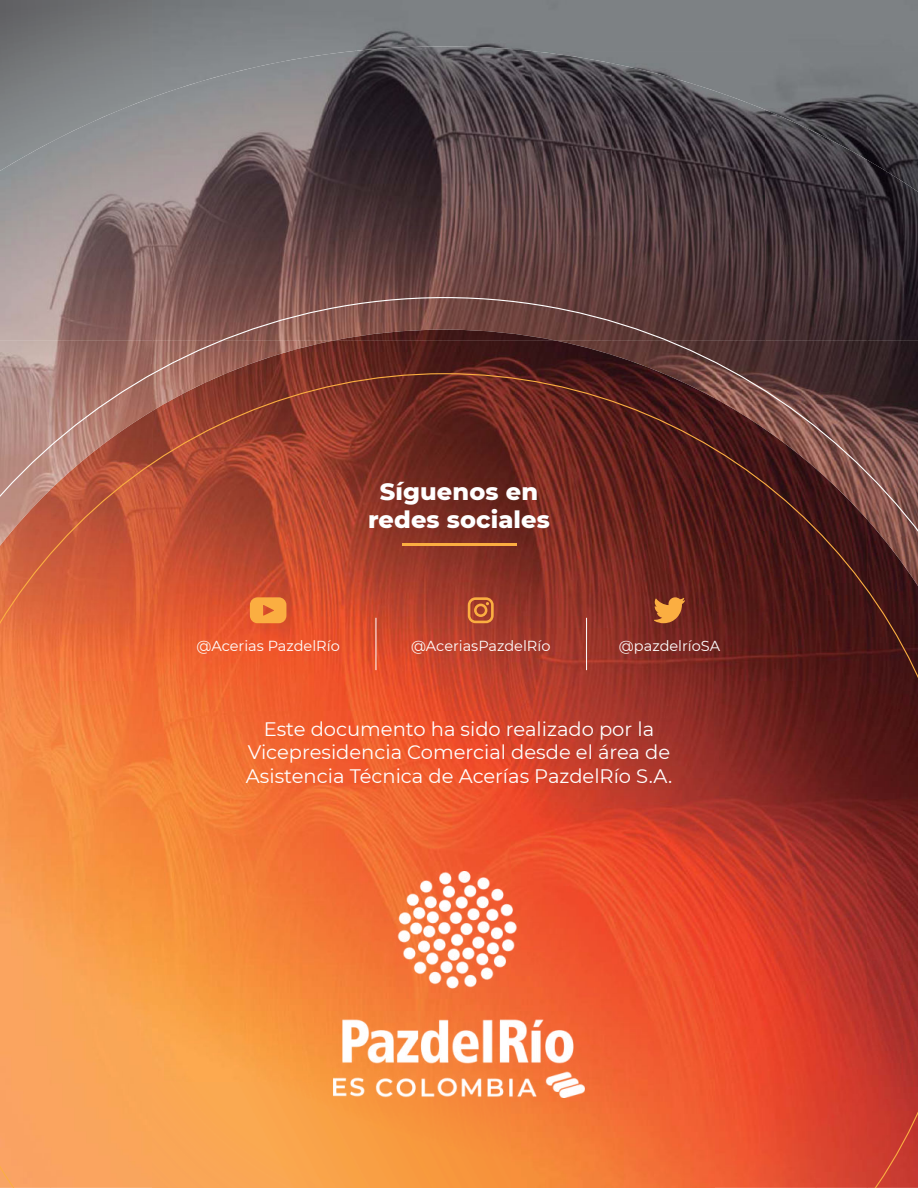
<style>
.page{position:relative;width:918px;height:1188px;background:#fff}
.page>*{position:absolute;margin:0;border:0;box-sizing:border-box;transform-origin:0 0}
.t1{font:800 24px/28.8px "Montserrat";letter-spacing:.005em;color:#fff;text-align:center}
.t2{font:19.5px/23.4px "Montserrat";color:#fff;text-align:center}
.t3{font:14.55px "Montserrat";color:#fff}
</style>
<div class="page">
<img style="left:0;top:0;width:152px;height:97px">
<div style="left:356px;top:0;width:562px;height:51px;background:#7d8184"></div>
<div style="left:612px;top:51px;width:306px;height:52px;background:#7b7f82"></div>
<img style="left:766px;top:103px;width:152px;height:51px">
<img style="left:868px;top:154px;width:50px;height:6px">
<img style="left:152px;top:46px;width:460px;height:251px">
<img style="left:612px;top:63px;width:154px;height:234px">
<img style="left:0;top:97px;width:153px;height:200px">
<img style="left:765px;top:110px;width:103px;height:187px">
<img style="left:867px;top:160px;width:51px;height:137px">
<img style="left:0;top:297px;width:918px;height:891px">
<hr style="left:402px;top:543px;width:114px;height:2px;background:#fbae41">
<svg style="left:468px;top:597px;width:26px;height:26px"></svg>
<svg style="left:654px;top:597px;width:31px;height:26px"></svg>
<hr style="left:376px;top:618px;width:1px;height:52px;background:#fff">
<hr style="left:586px;top:618px;width:1px;height:52px;background:#fff">
<svg style="left:250px;top:597px;width:36px;height:26px"></svg>
<img style="left:333px;top:871px;width:252px;height:227px">
<p class="t1" style="left:368px;top:478px;width:183px">Síguenos en redes sociales</p>
<p class="t3" style="left:197px;top:640px;width:145px">@Acerias PazdelRío</p>
<p class="t3" style="left:411px;top:640px;width:141px">@AceriasPazdelRío</p>
<p class="t3" style="left:619px;top:640px;width:103px">@pazdelríoSA</p>
<p class="t2" style="left:246px;top:719px;width:428px">Este documento ha sido realizado por la<br>Vicepresidencia Comercial desde el área de<br>Asistencia Técnica de Acerías PazdelRío S.A.</p>
</div>
